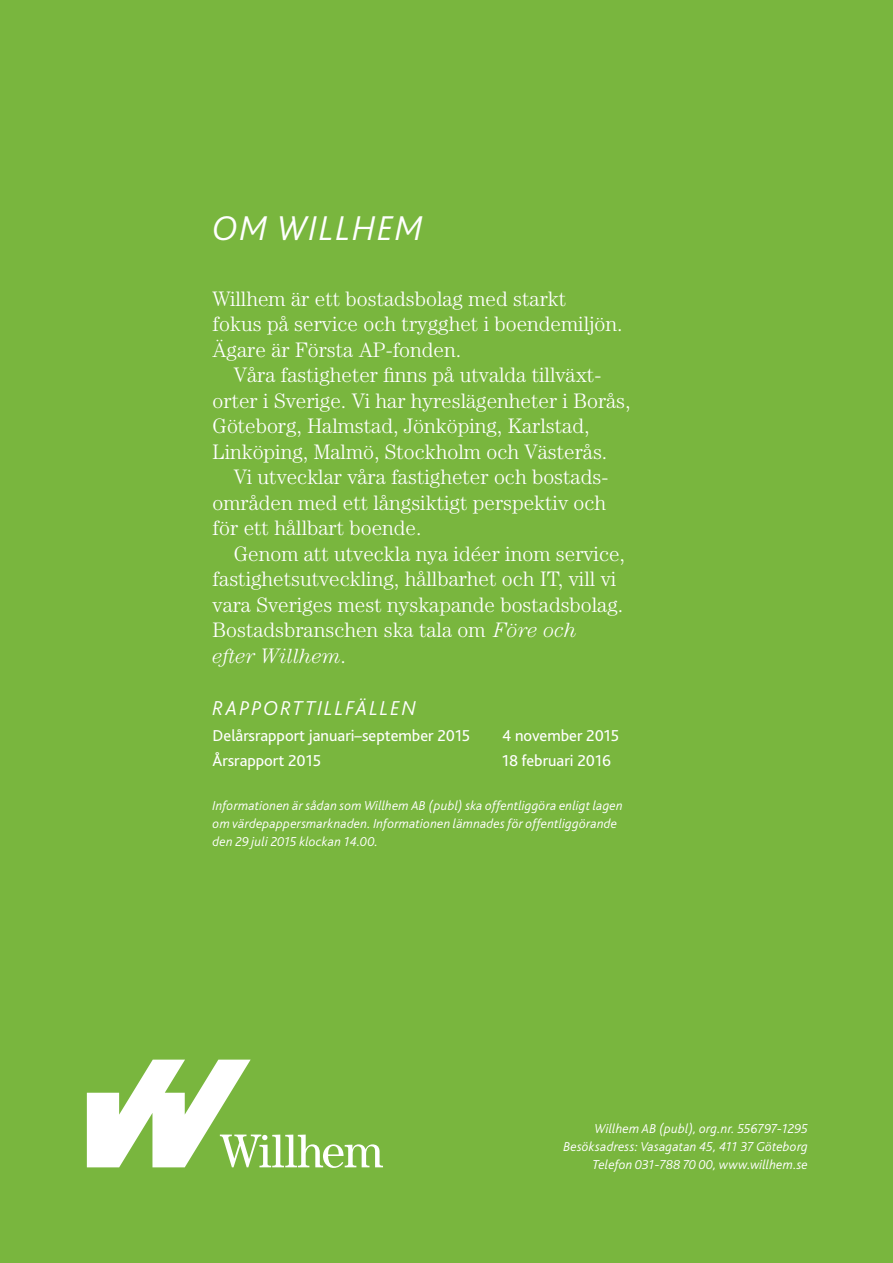
<style>
.page{position:relative;width:893px;height:1263px;background:#79b63e}
.page>*{position:absolute;margin:0;border:0;box-sizing:border-box;transform-origin:0 0}
.t1{font:italic 300 36px "Bliss Pro";letter-spacing:.045em;color:#fff}
.t2{font:300 21px/25.5px "Century";color:#fff}
.t3{font:italic 300 21px "Bliss Pro";letter-spacing:.08em;color:#fff}
.t4{font:16.5px "Bliss Pro";color:#fff}
.t5{font:italic 300 13.5px/18px "Bliss";letter-spacing:.005em;color:#fff;text-align:right}
.s1{font-style:italic}
</style>
<div class="page">
<svg style="left:87px;top:1059px;width:296px;height:109px"></svg>
<h1 class="t1" style="left:213px;top:206px;width:212px">OM WILLHEM</h1>
<p class="t2" style="left:213px;top:286px;width:411px">Willhem är ett bostadsbolag med starkt<br>fokus på service och trygghet i boendemiljön.<br>Ägare är Första AP-fonden.</p>
<p class="t2" style="left:213px;top:362px;width:420px;text-indent:21px">Våra fastigheter finns på utvalda tillväxt&shy;orter i Sverige. Vi har hyreslägenheter i Borås, Göteborg, Halmstad, Jönköping, Karlstad, Linköping, Malmö, Stockholm och Västerås.</p>
<p class="t2" style="left:213px;top:464px;width:397px;text-align:justify;text-indent:21px">Vi utvecklar våra fastigheter och bostads&shy;områden med ett långsiktigt perspektiv och för ett hållbart boende.</p>
<p class="t2" style="left:213px;top:541px;width:414px;text-indent:21px">Genom att utveckla nya idéer inom service, fastighetsutveckling, hållbarhet och IT, vill vi vara Sveriges mest nyskapande bostadsbolag.<br>Bostadsbranschen ska tala om <span class="s1">Före och<br>efter Willhem</span>.</p>
<p class="t3" style="left:213px;top:695px;width:205px">RAPPORTTILLFÄLLEN</p>
<p class="t4" style="left:213px;top:725px;width:259px">Delårsrapport januari–september 2015</p>
<p class="t4" style="left:502px;top:725px;width:119px">4 november 2015</p>
<p class="t4" style="left:213px;top:751px;width:110px">Årsrapport 2015</p>
<p class="t4" style="left:502px;top:751px;width:110px">18 februari 2016</p>
<p class="t5" style="left:213px;top:797px;width:412px;text-align:left">Informationen är sådan som Willhem AB (publ) ska offentliggöra enligt lagen om värdepappersmarknaden. Informationen lämnades för offentliggörande den 29 juli 2015 klockan 14.00.</p>
<p class="t5" style="left:563px;top:1120px;width:246px">Willhem AB (publ), org.nr. 556797-1295<br>Besöksadress: Vasagatan 45, 411 37 Göteborg<br>Telefon 031-788 70 00, www.willhem.se</p>
</div>
